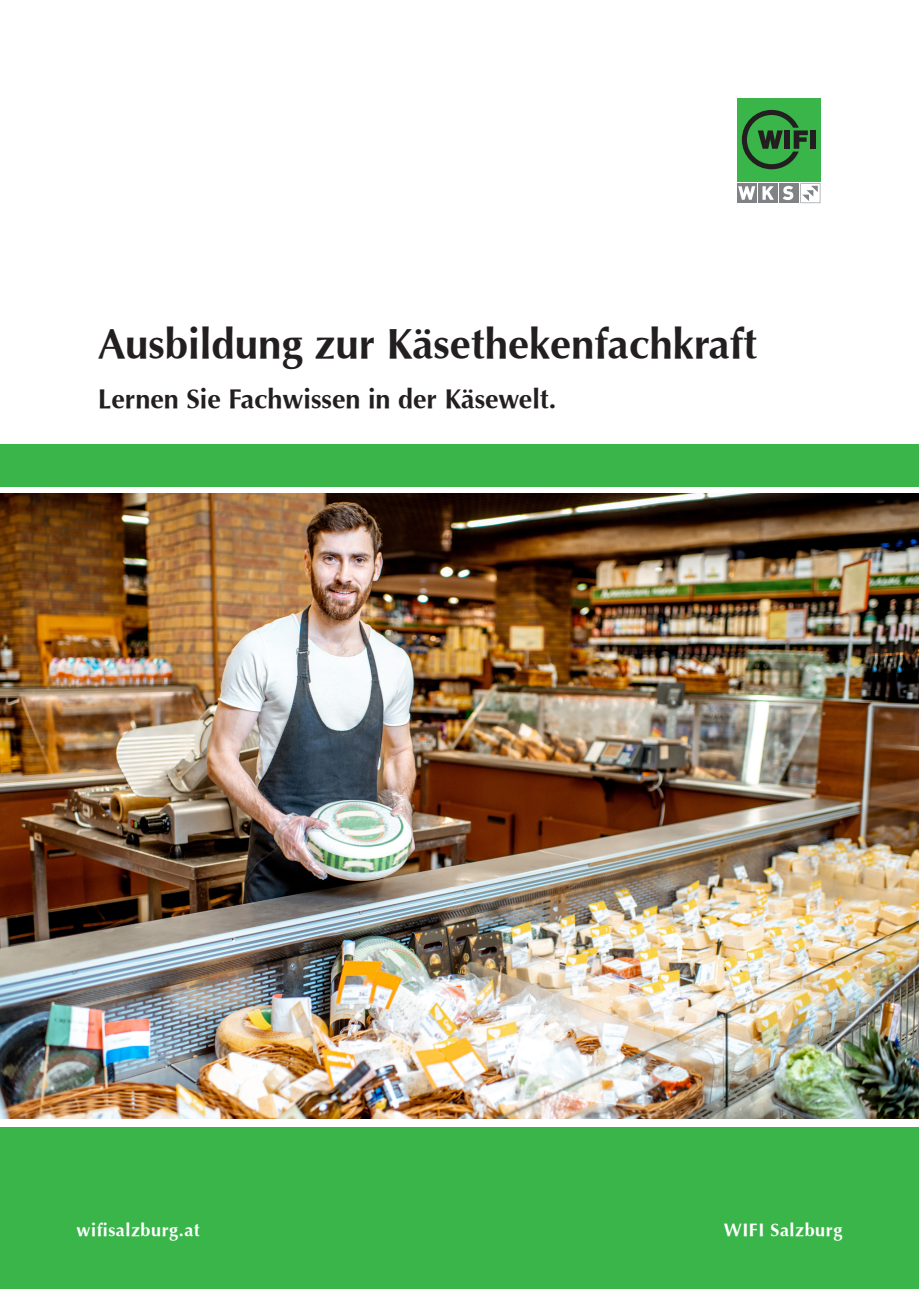
<style>
.page{position:relative;width:919px;height:1289px;background:#fff}
.page>*{position:absolute;margin:0;border:0;box-sizing:border-box;transform-origin:0 0}
.t1{font:700 42px "Optima";color:#231f20}
.t2{font:700 27px "Optima";color:#231f20}
.t3{font:700 18px "Optima";letter-spacing:.03em;color:#fff}
</style>
<div class="page">
<div style="left:736px;top:98px;width:84px;height:83px;background:#3ab54a"></div>
<div style="left:778px;top:183px;width:20px;height:20px;background:#808285"></div>
<div style="left:757px;top:183px;width:20px;height:20px;background:#808285"></div>
<svg style="left:762px;top:186px;width:11px;height:14px"></svg>
<div style="left:736px;top:183px;width:20px;height:20px;background:#808285"></div>
<svg style="left:738px;top:186px;width:17px;height:14px"></svg>
<div style="left:809px;top:130px;width:6px;height:19px;background:#231f20"></div>
<svg style="left:741px;top:110px;width:66px;height:59px"></svg>
<svg style="left:782px;top:186px;width:11px;height:14px"></svg>
<svg style="left:800px;top:183px;width:20px;height:20px"></svg>
<div style="left:0;top:1127px;width:918px;height:161px;background:#3ab54a"></div>
<div style="left:0;top:444px;width:918px;height:43px;background:#3ab54a"></div>
<img style="left:0;top:493px;width:918px;height:625px">
<p class="t1" style="left:98px;top:319px;width:660px">Ausbildung zur Käsethekenfachkraft</p>
<p class="t2" style="left:98px;top:383px;width:460px">Lernen Sie Fachwissen in der Käsewelt.</p>
<p class="t3" style="left:77px;top:1219px;width:125px">wifisalzburg.at</p>
<p class="t3" style="left:723px;top:1219px;width:120px">WIFI Salzburg</p>
</div>
